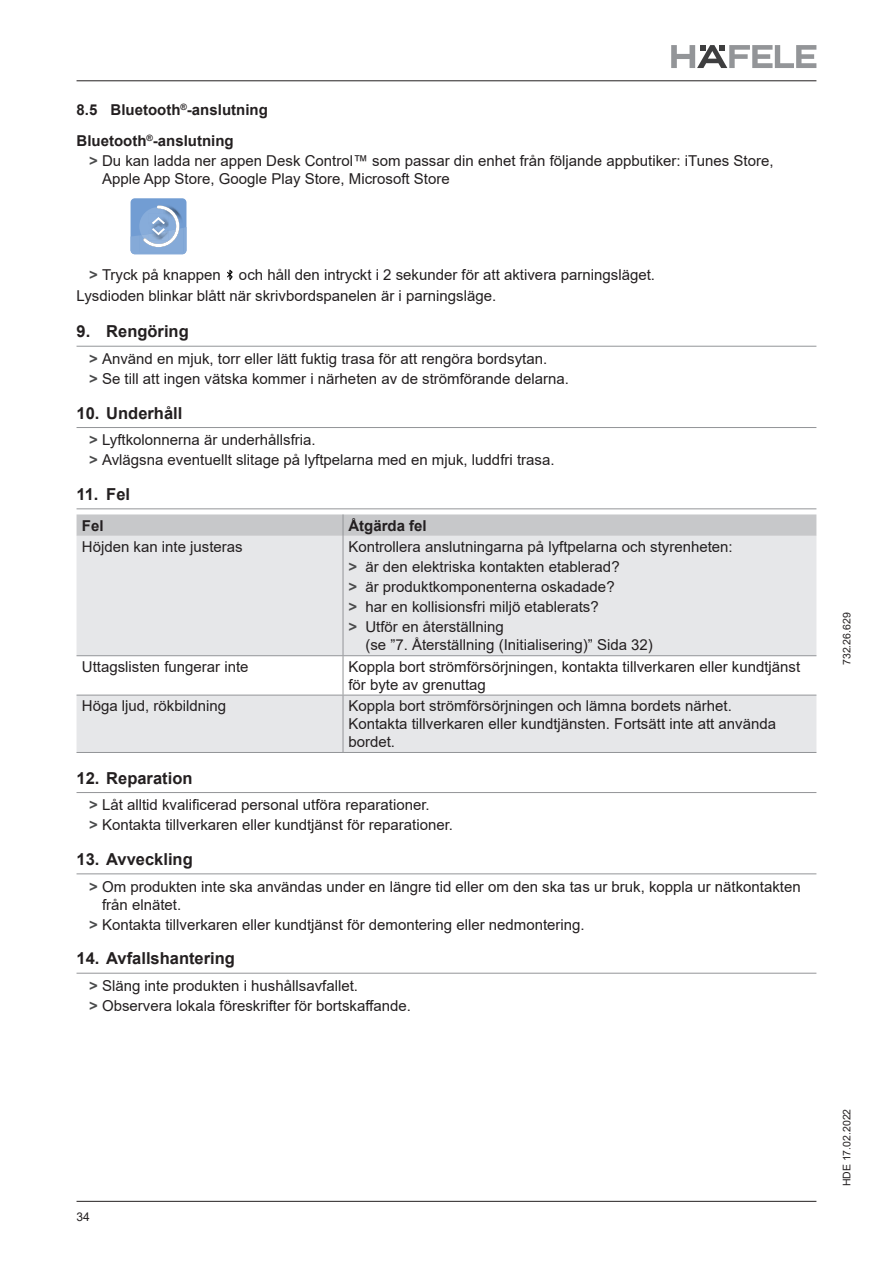
<style>
.page{position:relative;width:893px;height:1263px;background:#fff}
.page>*{position:absolute;margin:0;border:0;box-sizing:border-box;transform-origin:0 0}
.t1{font:700 16.5px "Arial";color:#231f20}
.t2{font:15px/20.1px "Arial";color:#231f20}
.t3{font:700 15px/30.8px "Arial";color:#231f20}
.t4{font:12px "Arial";color:#231f20}
.t5{font:10.5px "Arial";color:#231f20}
.s1{font-weight:700;color:#4b4c4d}
</style>
<div class="page">
<hr style="left:77px;top:80px;width:739px;height:1px;background:#231f20">
<hr style="left:77px;top:1201px;width:739px;height:1px;background:#231f20">
<svg style="left:671px;top:45px;width:145px;height:23px"></svg>
<div style="left:131px;top:198px;width:55px;height:56px;background:#729dd3;border-radius:4px"></div>
<svg style="left:131px;top:205px;width:55px;height:49px"></svg>
<svg style="left:227px;top:270px;width:6px;height:10px"></svg>
<hr style="left:77px;top:346px;width:739px;height:1px;background:#939598">
<hr style="left:77px;top:427px;width:739px;height:1px;background:#939598">
<hr style="left:77px;top:508px;width:739px;height:1px;background:#939598">
<svg style="left:77px;top:536px;width:739px;height:216px;fill:#e6e7e9"></svg>
<hr style="left:343px;top:536px;width:1px;height:119px;background:#939598">
<hr style="left:343px;top:656px;width:1px;height:39px;background:#939598">
<hr style="left:343px;top:695px;width:1px;height:57px;background:#939598">
<hr style="left:77px;top:655px;width:266px;height:1px;background:#939598">
<hr style="left:343px;top:655px;width:473px;height:1px;background:#939598">
<svg style="left:77px;top:514px;width:739px;height:22px;background:#c8c9cb"></svg>
<hr style="left:77px;top:695px;width:266px;height:1px;background:#939598">
<hr style="left:343px;top:695px;width:473px;height:1px;background:#939598">
<hr style="left:77px;top:752px;width:266px;height:1px;background:#939598">
<hr style="left:343px;top:752px;width:473px;height:1px;background:#939598">
<hr style="left:77px;top:792px;width:739px;height:1px;background:#939598">
<hr style="left:77px;top:873px;width:739px;height:1px;background:#939598">
<hr style="left:77px;top:973px;width:739px;height:1px;background:#939598">
<p class="t3" style="left:77px;top:95px;width:193px">8.5 Bluetooth<sup>®</sup>-anslutning<br>Bluetooth<sup>®</sup>-anslutning</p>
<p class="t2" style="left:102px;top:152px;width:673px;line-height:18px;text-indent:-13px"><span class="s1">&gt;</span> Du kan ladda ner appen Desk Control™ som passar din enhet från följande appbutiker: iTunes Store,<br>Apple App Store, Google Play Store, Microsoft Store</p>
<p class="t2" style="left:77px;top:265px;width:580px;text-indent:13px"><span class="s1">&gt;</span> Tryck på knappen och håll den intryckt i 2 sekunder för att aktivera parningsläget.<br>Lysdioden blinkar blått när skrivbordspanelen är i parningsläge.</p>
<p class="t1" style="left:77px;top:320px;width:114px">9. Rengöring</p>
<p class="t2" style="left:89px;top:348px;width:481px"><span class="s1">&gt;</span> Använd en mjuk, torr eller lätt fuktig trasa för att rengöra bordsytan.<br><span class="s1">&gt;</span> Se till att ingen vätska kommer i närheten av de strömförande delarna.</p>
<p class="t1" style="left:77px;top:401px;width:107px">10. Underhåll</p>
<p class="t2" style="left:89px;top:430px;width:467px"><span class="s1">&gt;</span> Lyftkolonnerna är underhållsfria.<br><span class="s1">&gt;</span> Avlägsna eventuellt slitage på lyftpelarna med en mjuk, luddfri trasa.</p>
<p class="t1" style="left:77px;top:482px;width:55px">11. Fel</p>
<p class="t3" style="left:82px;top:510px;width:23px">Fel</p>
<p class="t3" style="left:348px;top:510px;width:80px">Åtgärda fel</p>
<p class="t2" style="left:82px;top:536px;width:162px">Höjden kan inte justeras</p>
<p class="t2" style="left:348px;top:536px;width:386px">Kontrollera anslutningarna på lyftpelarna och styrenheten: <span class="s1">&gt;</span> är den elektriska kontakten etablerad?<br><span class="s1">&gt;</span> är produktkomponenterna oskadade?<br><span class="s1">&gt;</span> har en kollisionsfri miljö etablerats?<br><span class="s1">&gt;</span> Utför en återställning</p>
<p class="t2" style="left:365px;top:635px;width:289px">(se ”7. Återställning (Initialisering)” Sida 32)</p>
<p class="t2" style="left:82px;top:656px;width:168px">Uttagslisten fungerar inte</p>
<p class="t2" style="left:348px;top:657px;width:453px;line-height:18px">Koppla bort strömförsörjningen, kontakta tillverkaren eller kundtjänst för byte av grenuttag</p>
<p class="t2" style="left:82px;top:696px;width:146px">Höga ljud, rökbildning</p>
<p class="t2" style="left:348px;top:697px;width:429px;line-height:18px">Koppla bort strömförsörjningen och lämna bordets närhet.<br>Kontakta tillverkaren eller kundtjänsten. Fortsätt inte att använda bordet.</p>
<p class="t1" style="left:77px;top:766px;width:117px">12. Reparation</p>
<p class="t2" style="left:89px;top:795px;width:365px"><span class="s1">&gt;</span> Låt alltid kvalificerad personal utföra reparationer.<br><span class="s1">&gt;</span> Kontakta tillverkaren eller kundtjänst för reparationer.</p>
<p class="t1" style="left:77px;top:847px;width:118px">13. Avveckling</p>
<p class="t2" style="left:102px;top:877px;width:700px;line-height:18px;text-indent:-13px"><span class="s1">&gt;</span> Om produkten inte ska användas under en längre tid eller om den ska tas ur bruk, koppla ur nätkontakten från elnätet.</p>
<p class="t2" style="left:89px;top:914px;width:497px"><span class="s1">&gt;</span> Kontakta tillverkaren eller kundtjänst för demontering eller nedmontering.</p>
<p class="t1" style="left:77px;top:947px;width:160px">14. Avfallshantering</p>
<p class="t2" style="left:89px;top:975px;width:323px"><span class="s1">&gt;</span> Släng inte produkten i hushållsavfallet.<br><span class="s1">&gt;</span> Observera lokala föreskrifter för bortskaffande.</p>
<p class="t4" style="left:77px;top:1208px;width:15px">34</p>
<p class="t5" style="left:839px;top:665px;width:54px;rotate:-90deg">732.26.629</p>
<p class="t5" style="left:839px;top:1186px;width:79px;rotate:-90deg">HDE 17.02.2022</p>
</div>
